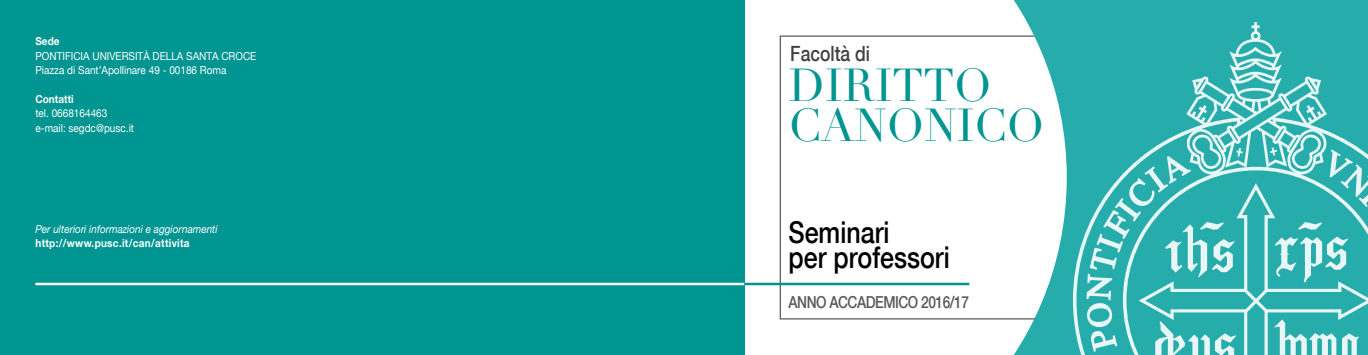
<style>
.page{position:relative;width:1368px;height:355px;background:#fff}
.page>*{position:absolute;margin:0;border:0;box-sizing:border-box;transform-origin:0 0}
.t1{font:45px/40px "Didot";color:#009591}
.t2{font:500 30px/25px "Helvetica Neue";color:#000;scale:.83 1}
.t3{font:500 21px "Helvetica Neue";color:#414042;scale:.83 1}
.t4{font:500 16.5px "Helvetica Neue";letter-spacing:-.035em;color:#58595b;scale:.83 1}
.t5{font:11px/14.4px "Helvetica Neue";color:#fff;scale:.91 1}
.t6{font:italic 11px "Helvetica Neue";color:#fff;scale:.91 1}
.t7{font:700 11px "Helvetica Neue";letter-spacing:.03em;color:#fff;scale:.91 1}
.t8{font:700 11px "Helvetica Neue";color:#fff;scale:.91 1}
</style>
<div class="page">
<div style="left:744px;top:0;width:624px;height:354px;background:#25acab"></div>
<svg style="left:744px;top:0;width:323px;height:354px;background:#ddf2f1"></svg>
<div style="left:779px;top:35px;width:257px;height:285px;background:#fff"></div>
<div style="left:0;top:0;width:744px;height:354px;background:#009591"></div>
<hr style="left:744px;top:282px;width:225px;height:3px;background:#009591">
<hr style="left:35px;top:282px;width:709px;height:3px;background:#fff">
<svg style="left:1073px;top:22px;width:287px;height:332px"></svg>
<svg style="left:1329px;top:149px;width:39px;height:34px"></svg>
<svg style="left:1243px;top:183px;width:125px;height:171px"></svg>
<svg style="left:1270px;top:147px;width:7px;height:8px"></svg>
<svg style="left:1291px;top:134px;width:30px;height:35px"></svg>
<svg style="left:1086px;top:134px;width:157px;height:220px"></svg>
<p class="t7" style="left:35px;top:31px;width:28px">Sede</p>
<p class="t5" style="left:35px;top:48px;width:244px">PONTIFICIA UNIVERSITÀ DELLA SANTA CROCE<br>Piazza di Sant’Apollinare 49 - 00186 Roma</p>
<p class="t8" style="left:35px;top:89px;width:44px">Contatti</p>
<p class="t5" style="left:35px;top:105px;width:110px">tel. 0668164463 e-mail: segdc@pusc.it</p>
<p class="t6" style="left:35px;top:219px;width:202px">Per ulteriori informazioni e aggiornamenti</p>
<p class="t7" style="left:35px;top:233px;width:171px">http://www.pusc.it/can/attivita</p>
<h3 class="t3" style="left:790px;top:37px;width:98px">Facoltà di</h3>
<h1 class="t1" style="left:788px;top:66px;width:257px">DIRITTO<br>CANONICO</h1>
<h2 class="t2" style="left:788px;top:218px;width:196px">Seminari<br>per professori</h2>
<h3 class="t4" style="left:788px;top:289px;width:219px">ANNO ACCADEMICO 2016/17</h3>
</div>
